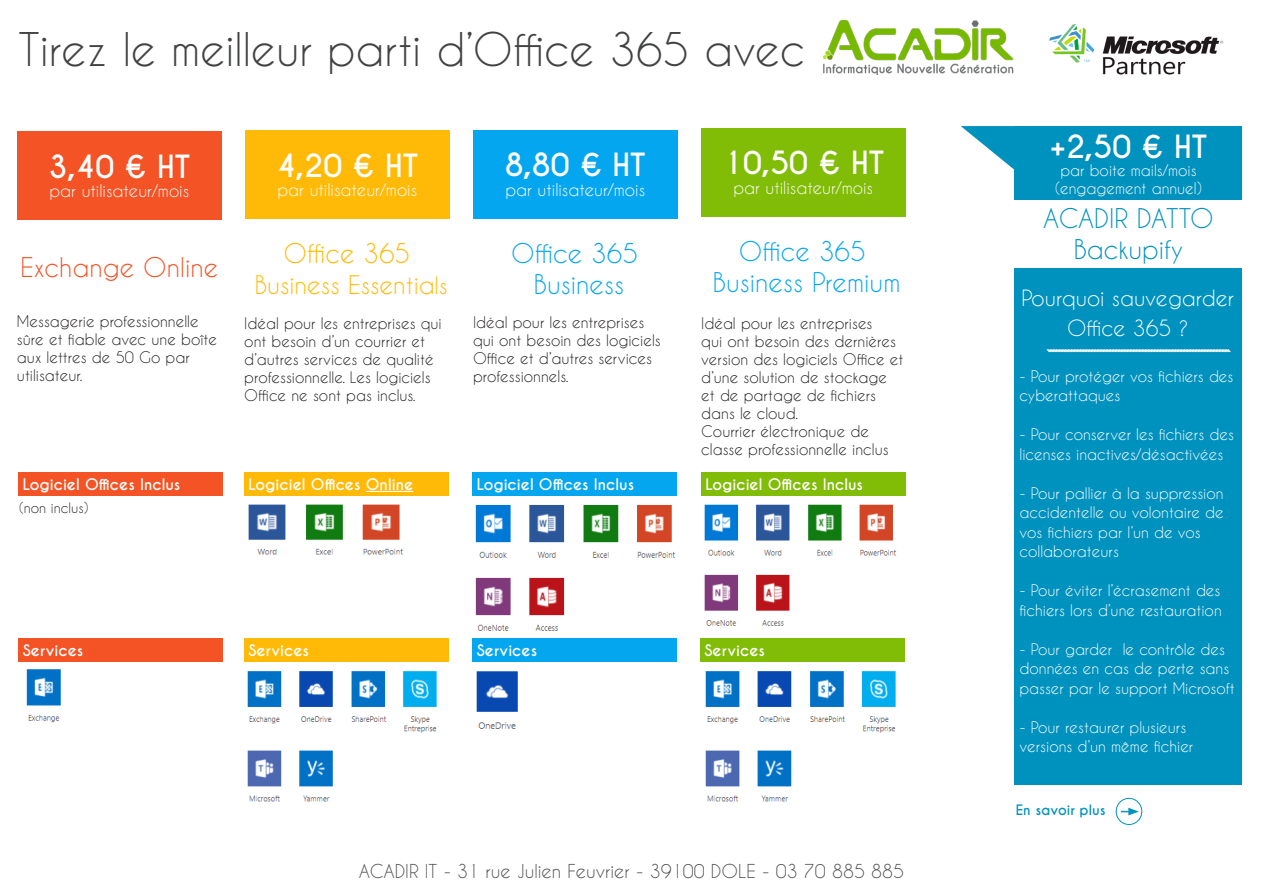
<style>
.page{position:relative;width:1263px;height:893px;background:#fff}
.page>*{position:absolute;margin:0;border:0;box-sizing:border-box;transform-origin:0 0}
.t1{font:43.5px "Caviar Dreams";color:#414243}
.t2{font:700 30px "Caviar Dreams";color:#fff}
.t3{font:25.5px "Caviar Dreams";color:#05a6f0}
.t4{font:25.5px/30.6px "Caviar Dreams";color:#0092be;text-align:center}
.t5{font:25.5px "Caviar Dreams";color:#f35325}
.t6{font:25.5px "Caviar Dreams";color:#ffba08}
.t7{font:24px "Caviar Dreams";color:#ffba08}
.t8{font:21px/30px "Caviar Dreams";color:#fff;text-align:center}
.t9{font:18px "Caviar Dreams";color:#505052}
.t10{font:16.5px "Caviar Dreams";color:#fff}
.t11{font:15px/18px "Caviar Dreams";color:#231f20}
.t12{font:15px/19.5px "Caviar Dreams";color:#fff}
.t13{font:700 15px "Caviar Dreams";color:#fff}
.t14{font:700 13.5px "Caviar Dreams";color:#0092be}
.t15{font:13.5px "Caviar Dreams";color:#231f20}
.s1{font-size:22.5px}
</style>
<div class="page">
<svg style="left:961px;top:126px;width:53px;height:44px"></svg>
<div style="left:17px;top:131px;width:205px;height:89px;background:#f35325"></div>
<div style="left:19px;top:472px;width:204px;height:24px;background:#f35325"></div>
<div style="left:19px;top:638px;width:204px;height:23px;background:#f35325"></div>
<div style="left:473px;top:130px;width:204px;height:89px;background:#05a6f0"></div>
<div style="left:472px;top:472px;width:204px;height:24px;background:#05a6f0"></div>
<img style="left:475px;top:504px;width:200px;height:127px">
<div style="left:472px;top:638px;width:204px;height:23px;background:#05a6f0"></div>
<img style="left:476px;top:671px;width:42px;height:58px">
<div style="left:701px;top:128px;width:204px;height:89px;background:#81bc06"></div>
<div style="left:701px;top:472px;width:204px;height:24px;background:#81bc06"></div>
<img style="left:704px;top:504px;width:193px;height:122px">
<div style="left:700px;top:638px;width:204px;height:23px;background:#81bc06"></div>
<div style="left:245px;top:130px;width:204px;height:89px;background:#ffba08"></div>
<div style="left:244px;top:472px;width:204px;height:24px;background:#ffba08"></div>
<hr style="left:366px;top:491px;width:47px;height:1px;background:#fff">
<div style="left:244px;top:638px;width:204px;height:23px;background:#ffba08"></div>
<img style="left:247px;top:671px;width:190px;height:131px">
<div style="left:1014px;top:126px;width:227px;height:658px;background:#0092be"></div>
<div style="left:1014px;top:200px;width:229px;height:67px;background:#fff"></div>
<svg style="left:1046px;top:349px;width:185px;height:4px"></svg>
<img style="left:824px;top:20px;width:190px;height:55px">
<img style="left:248px;top:504px;width:156px;height:51px">
<svg style="left:1121px;top:808px;width:18px;height:7px"></svg>
<div style="left:1116px;top:798px;width:26px;height:27px;border:1px solid #0092be;border-radius:50%"></div>
<img style="left:1049px;top:24px;width:175px;height:51px">
<img style="left:26px;top:669px;width:35px;height:54px">
<img style="left:705px;top:671px;width:191px;height:131px">
<p class="t1" style="left:19px;top:23px;width:788px">Tirez le meilleur parti d’Office 365 avec</p>
<p class="t2" style="left:49px;top:148px;width:143px">3,40 € HT</p>
<p class="t10" style="left:50px;top:181px;width:141px">par utilisateur/mois</p>
<p class="t5" style="left:20px;top:252px;width:199px">Exchange Online</p>
<p class="t11" style="left:17px;top:312px;width:202px">Messagerie professionnelle sûre et fiable avec une boîte aux lettres de 50 Go par utilisateur.</p>
<p class="t2" style="left:276px;top:147px;width:143px">4,20 € HT</p>
<p class="t10" style="left:277px;top:180px;width:141px">par utilisateur/mois</p>
<p class="t6" style="left:283px;top:238px;width:128px">Office 365</p>
<p class="t7" style="left:255px;top:270px;width:194px">Business Essentia<span class="s1">ls</span></p>
<p class="t11" style="left:244px;top:314px;width:199px">Idéal pour les entreprises qui ont besoin d’un courrier et d’autres services de qualité professionnelle. Les logiciels<br>Office ne sont pas inclus.</p>
<p class="t2" style="left:505px;top:147px;width:142px">8,80 € HT</p>
<p class="t10" style="left:505px;top:180px;width:141px">par utilisateur/mois</p>
<p class="t3" style="left:511px;top:238px;width:128px">Office 365</p>
<p class="t3" style="left:534px;top:269px;width:92px">Business</p>
<p class="t11" style="left:473px;top:313px;width:189px">Idéal pour les entreprises qui ont besoin des logiciels<br>Office et d’autres services professionnels.</p>
<p class="t13" style="left:23px;top:475px;width:159px">Logiciel Offices Inclus</p>
<p class="t15" style="left:19px;top:499px;width:71px">(non inclus)</p>
<p class="t13" style="left:249px;top:475px;width:166px">Logiciel Offices Online</p>
<p class="t13" style="left:477px;top:475px;width:159px">Logiciel Offices Inclus</p>
<p class="t2" style="left:722px;top:145px;width:163px">10,50 € HT</p>
<p class="t10" style="left:733px;top:178px;width:141px">par utilisateur/mois</p>
<p class="t3" style="left:739px;top:236px;width:128px">Office 365</p>
<p class="t3" style="left:713px;top:267px;width:189px">Business Premium</p>
<p class="t11" style="left:701px;top:314px;width:204px">Idéal pour les entreprises<br>qui ont besoin des dernières version des logiciels Office et d’une solution de stockage et de partage de fichiers dans le cloud.</p>
<p class="t11" style="left:701px;top:422px;width:189px">Courrier électronique de classe professionnelle inclus</p>
<p class="t13" style="left:705px;top:475px;width:159px">Logiciel Offices Inclus</p>
<p class="t13" style="left:23px;top:641px;width:62px">Services</p>
<p class="t13" style="left:249px;top:641px;width:62px">Services</p>
<p class="t13" style="left:477px;top:641px;width:62px">Services</p>
<p class="t13" style="left:704px;top:641px;width:62px">Services</p>
<p class="t9" style="left:359px;top:860px;width:547px">ACADIR IT - 31 rue Julien Feuvrier - 39100 DOLE - 03 70 885 885</p>
<p class="t2" style="left:1050px;top:128px;width:159px">+2,50 € HT</p>
<p class="t12" style="left:1060px;top:160px;width:138px">par boite mails/mois</p>
<p class="t12" style="left:1055px;top:178px;width:148px">(engagement annuel)</p>
<p class="t4" style="left:1043px;top:203px;width:172px">ACADIR DATTO<br>Backupify</p>
<p class="t8" style="left:1021px;top:282px;width:214px">Pourquoi sauvegarder<br>Office 365 ?</p>
<p class="t12" style="left:1019px;top:366px;width:215px">- Pour protéger vos fichiers des cyberattaques</p>
<p class="t12" style="left:1019px;top:424px;width:216px">- Pour conserver les fichiers des licenses inactives/désactivées</p>
<p class="t12" style="left:1019px;top:483px;width:206px">- Pour pallier à la suppression accidentelle ou volontaire de vos fichiers par l’un de vos collaborateurs</p>
<p class="t12" style="left:1019px;top:580px;width:204px">- Pour éviter l’écrasement des fichiers lors d’une restauration</p>
<p class="t12" style="left:1019px;top:639px;width:217px">- Pour garder le contrôle des données en cas de perte sans passer par le support Microsoft</p>
<p class="t12" style="left:1019px;top:717px;width:175px">- Pour restaurer plusieurs versions d’un même fichier</p>
<p class="t14" style="left:1016px;top:801px;width:91px">En savoir plus</p>
</div>
